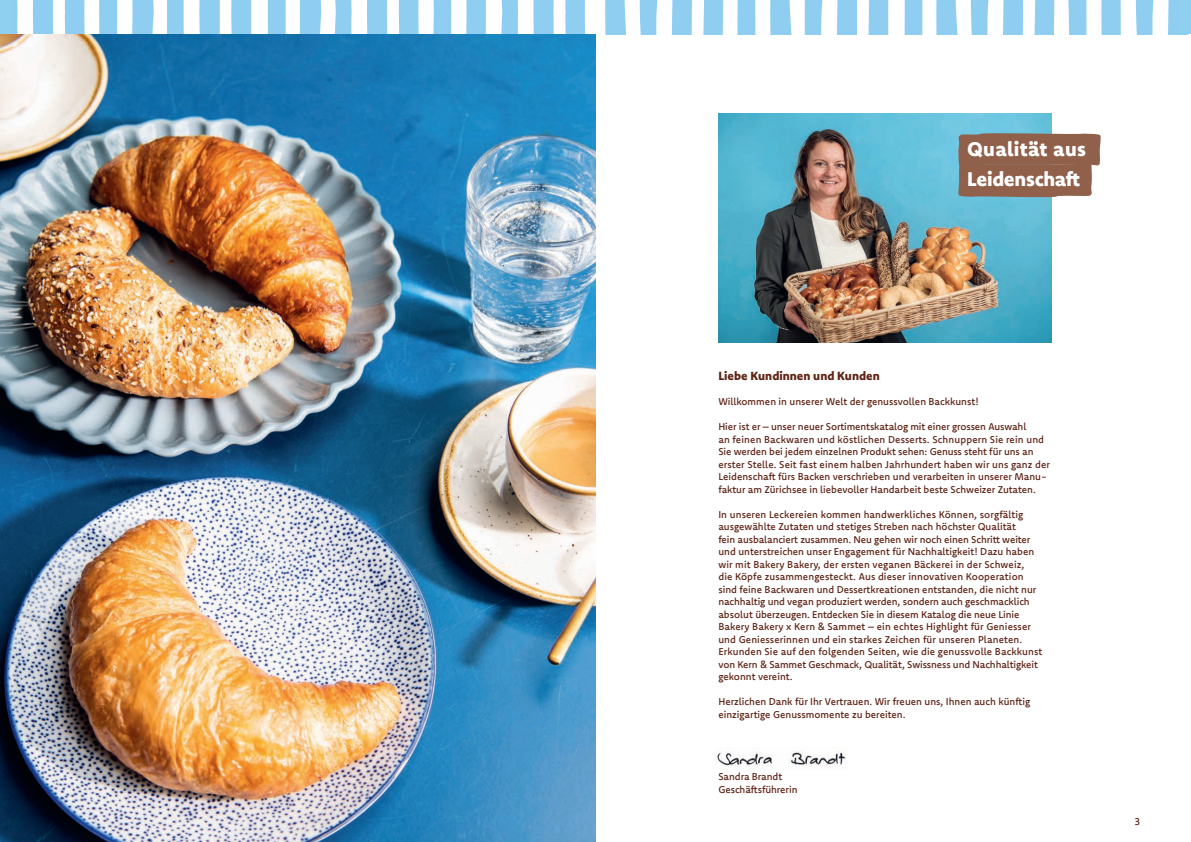
<style>
.page{position:relative;width:1191px;height:842px;background:#fff}
.page>*{position:absolute;margin:0;border:0;box-sizing:border-box;transform-origin:0 0}
.t1{font:800 20px/30.5px "Komet";letter-spacing:-.015em;color:#fff}
.t2{font:800 12px "Komet";color:#5f2517}
.t3{font:500 10px/12.5px "Komet";color:#5f2517}
</style>
<div class="page">
<img style="left:718px;top:113px;width:333px;height:229px">
<img style="left:717px;top:751px;width:129px;height:16px">
<svg style="left:957px;top:132px;width:144px;height:66px;background:#936c59"></svg>
<svg style="left:367px;top:0;width:21px;height:34px"></svg>
<svg style="left:335px;top:0;width:17px;height:34px"></svg>
<svg style="left:565px;top:0;width:20px;height:34px"></svg>
<svg style="left:501px;top:0;width:17px;height:34px"></svg>
<svg style="left:33px;top:0;width:21px;height:34px"></svg>
<svg style="left:466px;top:0;width:20px;height:34px"></svg>
<svg style="left:533px;top:0;width:21px;height:34px"></svg>
<svg style="left:433px;top:0;width:19px;height:34px"></svg>
<svg style="left:399px;top:0;width:20px;height:34px"></svg>
<svg style="left:132px;top:0;width:22px;height:34px"></svg>
<svg style="left:11px;top:0;width:7px;height:34px"></svg>
<svg style="left:65px;top:0;width:20px;height:34px"></svg>
<svg style="left:300px;top:0;width:22px;height:34px"></svg>
<svg style="left:99px;top:0;width:19px;height:34px"></svg>
<svg style="left:267px;top:0;width:19px;height:34px"></svg>
<svg style="left:231px;top:0;width:21px;height:34px"></svg>
<svg style="left:199px;top:0;width:21px;height:34px"></svg>
<svg style="left:167px;top:0;width:17px;height:34px"></svg>
<svg style="left:1003px;top:0;width:21px;height:34px"></svg>
<svg style="left:970px;top:0;width:19px;height:34px"></svg>
<svg style="left:1135px;top:0;width:19px;height:34px"></svg>
<svg style="left:671px;top:0;width:21px;height:34px"></svg>
<svg style="left:1101px;top:0;width:20px;height:34px"></svg>
<svg style="left:1168px;top:0;width:12px;height:34px"></svg>
<svg style="left:1068px;top:0;width:19px;height:34px"></svg>
<svg style="left:1034px;top:0;width:21px;height:34px"></svg>
<svg style="left:770px;top:0;width:22px;height:34px"></svg>
<svg style="left:605px;top:0;width:22px;height:34px"></svg>
<svg style="left:639px;top:0;width:19px;height:34px"></svg>
<svg style="left:703px;top:0;width:21px;height:34px"></svg>
<svg style="left:936px;top:0;width:22px;height:34px"></svg>
<svg style="left:737px;top:0;width:19px;height:34px"></svg>
<svg style="left:904px;top:0;width:19px;height:34px"></svg>
<svg style="left:868px;top:0;width:21px;height:34px"></svg>
<svg style="left:836px;top:0;width:21px;height:34px"></svg>
<svg style="left:804px;top:0;width:19px;height:34px"></svg>
<div style="left:0;top:0;width:11px;height:34px;background:#8fcff0"></div>
<div style="left:1180px;top:0;width:11px;height:34px;background:#8fcff0"></div>
<img style="left:0;top:34px;width:595px;height:808px">
<h1 class="t1" style="left:967px;top:133px;width:120px">Qualität aus<br>Leidenschaft</h1>
<p class="t2" style="left:718px;top:368px;width:163px">Liebe Kundinnen und Kunden</p>
<p class="t3" style="left:718px;top:395px;width:262px">Willkommen in unserer Welt der genussvollen Backkunst!</p>
<p class="t3" style="left:718px;top:420px;width:333px">Hier ist er – unser neuer Sortimentskatalog mit einer grossen Auswahl<br>an feinen Backwaren und köstlichen Desserts. Schnuppern Sie rein und Sie werden bei jedem einzelnen Produkt sehen: Genuss steht für uns an erster Stelle. Seit fast einem halben Jahrhundert haben wir uns ganz der Leidenschaft fürs Backen verschrieben und verarbeiten in unserer Manu&shy;faktur am Zürichsee in liebevoller Handarbeit beste Schweizer Zutaten.</p>
<p class="t3" style="left:718px;top:508px;width:325px">In unseren Leckereien kommen handwerkliches Können, sorgfältig ausgewählte Zutaten und stetiges Streben nach höchster Qualität<br>fein ausbalanciert zusammen. Neu gehen wir noch einen Schritt weiter und unterstreichen unser Engagement für Nachhaltigkeit! Dazu haben wir mit Bakery Bakery, der ersten veganen Bäckerei in der Schweiz,<br>die Köpfe zusammengesteckt. Aus dieser innovativen Kooperation sind feine Backwaren und Dessertkreationen entstanden, die nicht nur nachhaltig und vegan produziert werden, sondern auch geschmacklich absolut überzeugen. Entdecken Sie in diesem Katalog die neue Linie Bakery Bakery x Kern &amp; Sammet – ein echtes Highlight für Geniesser und Geniesserinnen und ein starkes Zeichen für unseren Planeten.<br>Erkunden Sie auf den folgenden Seiten, wie die genussvolle Backkunst von Kern &amp; Sammet Geschmack, Qualität, Swissness und Nachhaltigkeit gekonnt vereint.</p>
<p class="t3" style="left:718px;top:695px;width:313px">Herzlichen Dank für Ihr Vertrauen. Wir freuen uns, Ihnen auch künftig einzigartige Genussmomente zu bereiten.</p>
<p class="t3" style="left:718px;top:770px;width:81px">Sandra Brandt<br>Geschäftsführerin</p>
<p class="t3" style="left:1134px;top:815px;width:7px">3</p>
</div>
